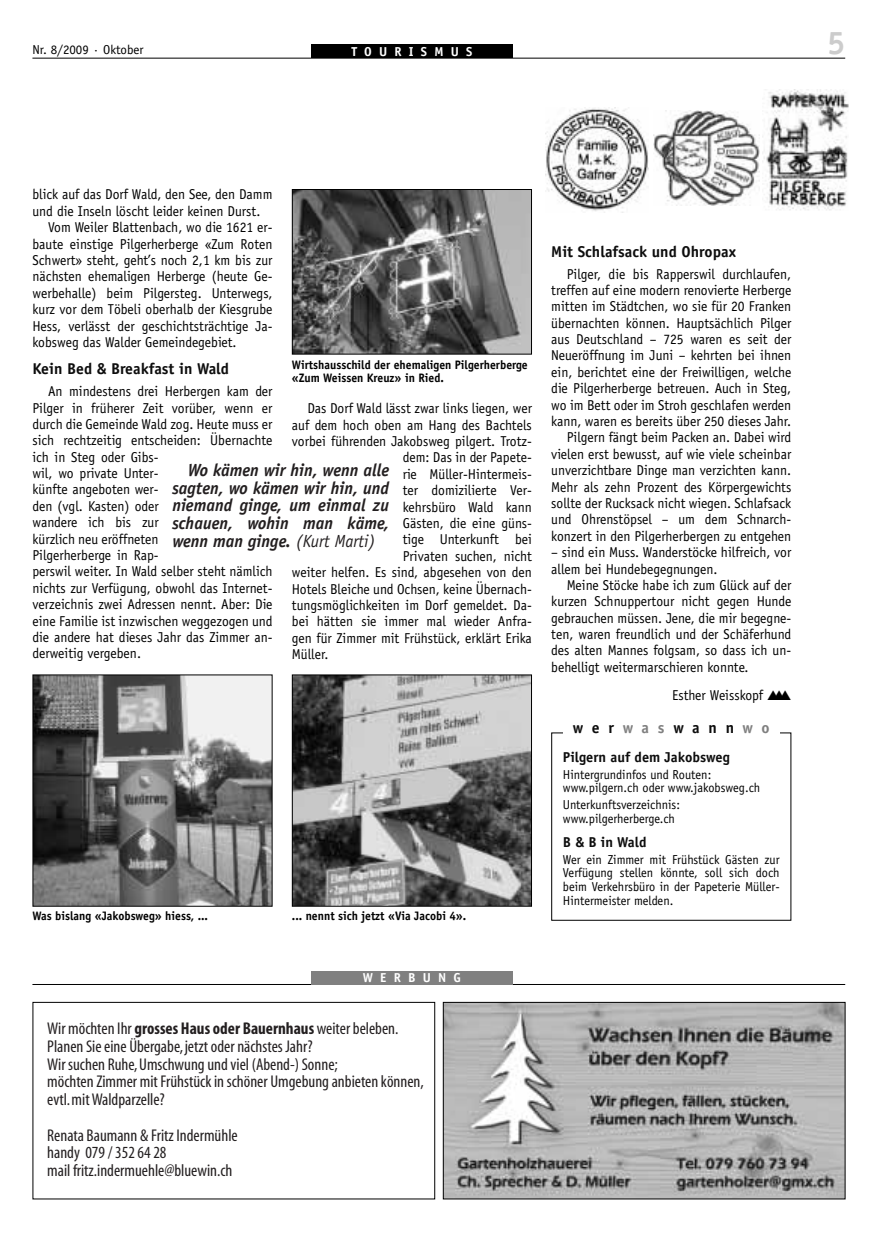
<style>
.page{position:relative;width:893px;height:1253px;background:#fff}
.page>*{position:absolute;margin:0;border:0;box-sizing:border-box;transform-origin:0 0}
.t1{font:700 32.7px "Officina Sans";color:#ccc}
.t2{font:italic 700 17.55px/17.7px "Officina Sans";color:#231f20;text-align:justify;scale:.95 1}
.t3{font:17.1px/17.7px "Myriad MM 400 300";color:#231f20}
.t4{font:700 15.75px "Officina Sans";color:#0d0d0d}
.t5{font:700 15.75px "Officina Sans";letter-spacing:.555em;color:#0d0d0d}
.t6{font:14.4px/16.4px "Officina Sans";color:#000;scale:.95 1}
.t7{font:700 14.4px "Officina Sans";color:#0d0d0d}
.t8{font:12.9px/13.6px "Officina Sans";color:#000;scale:.95 1}
.t9{font:12.9px "Officina Sans";color:#000}
.t10{font:700 12.9px "Officina Sans";letter-spacing:.555em;color:#fff}
.t11{font:700 12.3px/12.9px "Officina Sans";color:#000;scale:.95 1}
.s1{font-weight:400}
.s2{color:#808080}
.s3{font-family:"Myriad MM 700 300"}
</style>
<div class="page">
<hr style="left:32px;top:58px;width:813px;height:1px;background:#000">
<div style="left:311px;top:44px;width:201px;height:14px;background:#000"></div>
<hr style="left:32px;top:984px;width:813px;height:1px;background:#000">
<div style="left:311px;top:970px;width:201px;height:14px;background:#808080"></div>
<img style="left:545px;top:108px;width:103px;height:103px">
<img style="left:654px;top:110px;width:105px;height:95px">
<img style="left:762px;top:90px;width:86px;height:120px">
<img style="left:35px;top:676px;width:235px;height:228px">
<div style="left:33px;top:674px;width:239px;height:232px;border:1px solid #000"></div>
<img style="left:294px;top:676px;width:236px;height:228px">
<div style="left:292px;top:674px;width:240px;height:232px;border:1px solid #000"></div>
<img style="left:294px;top:191px;width:236px;height:161px">
<div style="left:292px;top:189px;width:240px;height:165px;border:1px solid #000"></div>
<div style="left:33px;top:1002px;width:402px;height:197px;border:1px solid #000"></div>
<img style="left:445px;top:1004px;width:398px;height:193px">
<div style="left:443px;top:1002px;width:402px;height:197px;border:1px solid #000"></div>
<p class="t9" style="left:33px;top:45px;width:113px">Nr. 8/2009 · Oktober</p>
<p class="t10" style="left:351px;top:46px;width:122px">TOURISMUS</p>
<h1 class="t1" style="left:827px;top:30px;width:20px">5</h1>
<p class="t6" style="left:33px;top:188px;width:254px">blick auf das Dorf Wald, den See, den Damm</p>
<p class="t6" style="left:33px;top:204px;width:241px">und die Inseln löscht leider keinen Durst.</p>
<p class="t6" style="left:48px;top:220px;width:238px">Vom Weiler Blattenbach, wo die 1621 er-</p>
<p class="t6" style="left:33px;top:237px;width:254px">baute einstige Pilgerherberge «Zum Roten</p>
<p class="t6" style="left:33px;top:253px;width:254px">Schwert» steht, geht’s noch 2,1 km bis zur</p>
<p class="t6" style="left:33px;top:269px;width:254px">nächsten ehemaligen Herberge (heute Ge-</p>
<p class="t6" style="left:33px;top:286px;width:254px">werbehalle) beim Pilgersteg. Unterwegs,</p>
<p class="t6" style="left:33px;top:302px;width:254px">kurz vor dem Töbeli oberhalb der Kiesgrube</p>
<p class="t6" style="left:33px;top:319px;width:254px">Hess, verlässt der geschichtsträchtige Ja-</p>
<p class="t6" style="left:33px;top:335px;width:216px">kobsweg das Walder Gemeindegebiet.</p>
<p class="t4" style="left:33px;top:363px;width:198px">Kein Bed &amp; Breakfast in Wald</p>
<p class="t6" style="left:33px;top:384px;width:254px;text-indent:15px">An mindestens drei Herbergen kam der<br>Pilger in früherer Zeit vorüber, wenn er durch die Gemeinde Wald zog. Heute muss er sich rechtzeitig entscheiden: Übernachte ich in Steg oder Gibs-<br>wil, wo private Unter-<br>künfte angeboten wer-<br>den (vgl. Kasten) oder<br>wandere ich bis zur<br>kürzlich neu eröffneten<br>Pilgerherberge in Rap-<br>perswil weiter. In Wald selber steht nämlich nichts zur Verfügung, obwohl das Internet&shy;verzeichnis zwei Adressen nennt. Aber: Die eine Familie ist inzwischen weggezogen und die andere hat dieses Jahr das Zimmer an&shy;derweitig vergeben.</p>
<p class="t11" style="left:292px;top:359px;width:250px">Wirtshausschild der ehemaligen Pilgerherberge «Zum Weissen Kreuz» in Ried.</p>
<p class="t6" style="left:307px;top:401px;width:238px">Das Dorf Wald lässt zwar links liegen, wer</p>
<p class="t6" style="left:292px;top:418px;width:254px">auf dem hoch oben am Hang des Bachtels</p>
<p class="t6" style="left:292px;top:434px;width:254px">vorbei führenden Jakobsweg pilgert. Trotz-</p>
<p class="t6" style="left:403px;top:450px;width:137px">dem: Das in der Papete-</p>
<p class="t6" style="left:403px;top:467px;width:137px">rie Müller-Hintermeis-</p>
<p class="t6" style="left:403px;top:483px;width:137px">ter domizilierte Ver-</p>
<p class="t6" style="left:403px;top:500px;width:137px">kehrsbüro Wald kann</p>
<p class="t6" style="left:403px;top:516px;width:137px">Gästen, die eine güns-</p>
<p class="t6" style="left:403px;top:532px;width:137px">tige Unterkunft bei</p>
<p class="t6" style="left:403px;top:549px;width:137px">Privaten suchen, nicht</p>
<p class="t6" style="left:292px;top:565px;width:254px">weiter helfen. Es sind, abgesehen von den</p>
<p class="t6" style="left:292px;top:581px;width:254px">Hotels Bleiche und Ochsen, keine Übernach-</p>
<p class="t6" style="left:292px;top:598px;width:254px">tungsmöglichkeiten im Dorf gemeldet. Da-</p>
<p class="t6" style="left:292px;top:614px;width:254px">bei hätten sie immer mal wieder Anfra-</p>
<p class="t6" style="left:292px;top:631px;width:254px">gen für Zimmer mit Frühstück, erklärt Erika</p>
<p class="t6" style="left:292px;top:647px;width:40px">Müller.</p>
<p class="t2" style="left:172px;top:462px;width:230px;text-indent:15px">Wo kämen wir hin, wenn alle sagten, wo kämen wir hin, und niemand ginge, um einmal zu schauen, wohin man käme, wenn man ginge. <span class="s1">(Kurt Marti)</span></p>
<p class="t11" style="left:33px;top:910px;width:186px">Was bislang «Jakobsweg» hiess, ...</p>
<p class="t11" style="left:292px;top:910px;width:185px">... nennt sich jetzt «Via Jacobi 4».</p>
<p class="t4" style="left:551px;top:245px;width:186px">Mit Schlafsack und Ohropax</p>
<p class="t6" style="left:551px;top:267px;width:254px;text-align:right">Pilger, die bis Rapperswil durchlaufen, treffen auf eine modern renovierte Herberge mitten im Städtchen, wo sie für 20 Franken übernachten können. Hauptsächlich Pilger aus Deutschland – 725 waren es seit der Neueröffnung im Juni – kehrten bei ihnen ein, berichtet eine der Freiwilligen, welche die Pilgerherberge betreuen. Auch in Steg, wo im Bett oder im Stroh geschlafen werden kann, waren es bereits über 250 dieses Jahr.<br>Pilgern fängt beim Packen an. Dabei wird vielen erst bewusst, auf wie viele scheinbar unverzichtbare Dinge man verzichten kann.<br>Mehr als zehn Prozent des Körpergewichts sollte der Rucksack nicht wiegen. Schlafsack und Ohrenstöpsel – um dem Schnarch&shy;konzert in den Pilgerherbergen zu entgehen</p>
<p class="t6" style="left:551px;top:545px;width:254px">– sind ein Muss. Wanderstöcke hilfreich, vor allem bei Hundebegegnungen.</p>
<p class="t6" style="left:551px;top:578px;width:254px;text-align:justify;text-indent:15px">Meine Stöcke habe ich zum Glück auf der kurzen Schnuppertour nicht gegen Hunde gebrauchen müssen. Jene, die mir begegne&shy;ten, waren freundlich und der Schäferhund des alten Mannes folgsam, so dass ich un&shy;behelligt weitermarschieren konnte.</p>
<p class="t6" style="left:672px;top:688px;width:127px">Esther Weisskopf ▲▲▲</p>
<p class="t5" style="left:573px;top:721px;width:198px">wer<span class="s2">was</span>wann<span class="s2">wo</span></p>
<p class="t7" style="left:563px;top:751px;width:168px">Pilgern auf dem Jakobsweg</p>
<p class="t8" style="left:563px;top:768px;width:209px">Hintergrundinfos und Routen: www.pilgern.ch oder www.jakobsweg.ch</p>
<p class="t8" style="left:563px;top:798px;width:125px">Unterkunftsverzeichnis: www.pilgerherberge.ch</p>
<p class="t7" style="left:563px;top:836px;width:85px">B &amp; B in Wald</p>
<p class="t8" style="left:563px;top:853px;width:230px;text-align:justify">Wer ein Zimmer mit Frühstück Gästen zur Verfügung stellen könnte, soll sich doch beim Verkehrsbüro in der Papeterie Müller-Hintermeister melden.</p>
<p class="t10" style="left:363px;top:972px;width:100px">WERBUNG</p>
<p class="t3" style="left:47px;top:1021px;width:378px">Wir möchten Ihr <span class="s3">grosses Haus oder Bauernhaus</span> weiter beleben.<br>Planen Sie eine Übergabe,jetzt oder nächstes Jahr?<br>Wir suchen Ruhe,Umschwung und viel (Abend-) Sonne;<br>möchten Zimmer mit Frühstück in schöner Umgebung anbieten können, evtl.mit Waldparzelle?</p>
<p class="t3" style="left:47px;top:1127px;width:192px">Renata Baumann &amp; Fritz Indermühle handy 079 / 352 64 28<br>mail fritz.indermuehle@bluewin.ch</p>
</div>
